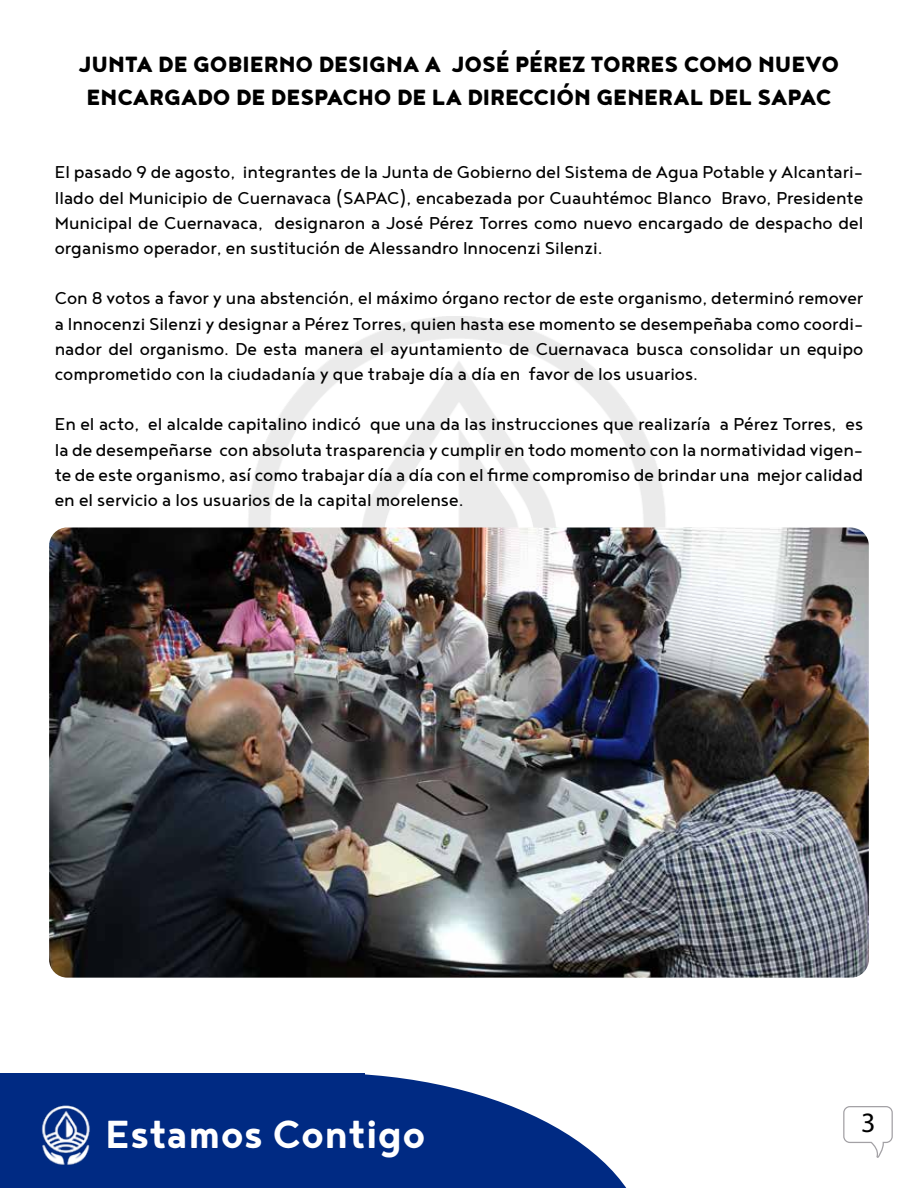
<style>
.page{position:relative;width:918px;height:1188px;background:#fff}
.page>*{position:absolute;margin:0;border:0;box-sizing:border-box;transform-origin:0 0}
.t1{font:700 48px "Noyh";color:#fff}
.t2{font:28.05px "Myriad Pro";color:#000}
.t3{font:900 27px/32.4px "Noyh";color:#000}
.t4{font:21px/25.2px "Noyh";color:#000;text-align:justify}
</style>
<div class="page">
<svg style="left:843px;top:1106px;width:50px;height:52px"></svg>
<svg style="left:364px;top:1074px;width:263px;height:114px;fill:#002a83"></svg>
<div style="left:0;top:1074px;width:364px;height:114px;background:#002a83"></div>
<img style="left:41px;top:1105px;width:49px;height:60px">
<img style="left:49px;top:528px;width:820px;height:450px">
<p class="t3" style="left:79px;top:48px;width:762px">JUNTA DE GOBIERNO DESIGNA A JOSÉ PÉREZ TORRES COMO NUEVO<br>ENCARGADO DE DESPACHO DE LA DIRECCIÓN GENERAL DEL SAPAC</p>
<p class="t4" style="left:55px;top:159px;width:810px">El pasado 9 de agosto, integrantes de la Junta de Gobierno del Sistema de Agua Potable y Alcantari&shy;llado del Municipio de Cuernavaca (SAPAC), encabezada por Cuauhtémoc Blanco Bravo, Presidente Municipal de Cuernavaca, designaron a José Pérez Torres como nuevo encargado de despacho del organismo operador, en sustitución de Alessandro Innocenzi Silenzi.</p>
<p class="t4" style="left:55px;top:285px;width:810px">Con 8 votos a favor y una abstención, el máximo órgano rector de este organismo, determinó remover a Innocenzi Silenzi y designar a Pérez Torres, quien hasta ese momento se desempeñaba como coordi&shy;nador del organismo. De esta manera el ayuntamiento de Cuernavaca busca consolidar un equipo comprometido con la ciudadanía y que trabaje día a día en favor de los usuarios.</p>
<p class="t4" style="left:55px;top:411px;width:810px">En el acto, el alcalde capitalino indicó que una da las instrucciones que realizaría a Pérez Torres, es la de desempeñarse con absoluta trasparencia y cumplir en todo momento con la normatividad vigen&shy;te de este organismo, así como trabajar día a día con el firme compromiso de brindar una mejor calidad en el servicio a los usuarios de la capital morelense.</p>
<h1 class="t1" style="left:31px;top:1105px;width:322px">Estamos Contigo</h1>
<h1 class="t1" style="left:105px;top:1107px;width:322px">Estamos Contigo</h1>
<h2 class="t2" style="left:861px;top:1105px;width:16px">3</h2>
</div>
